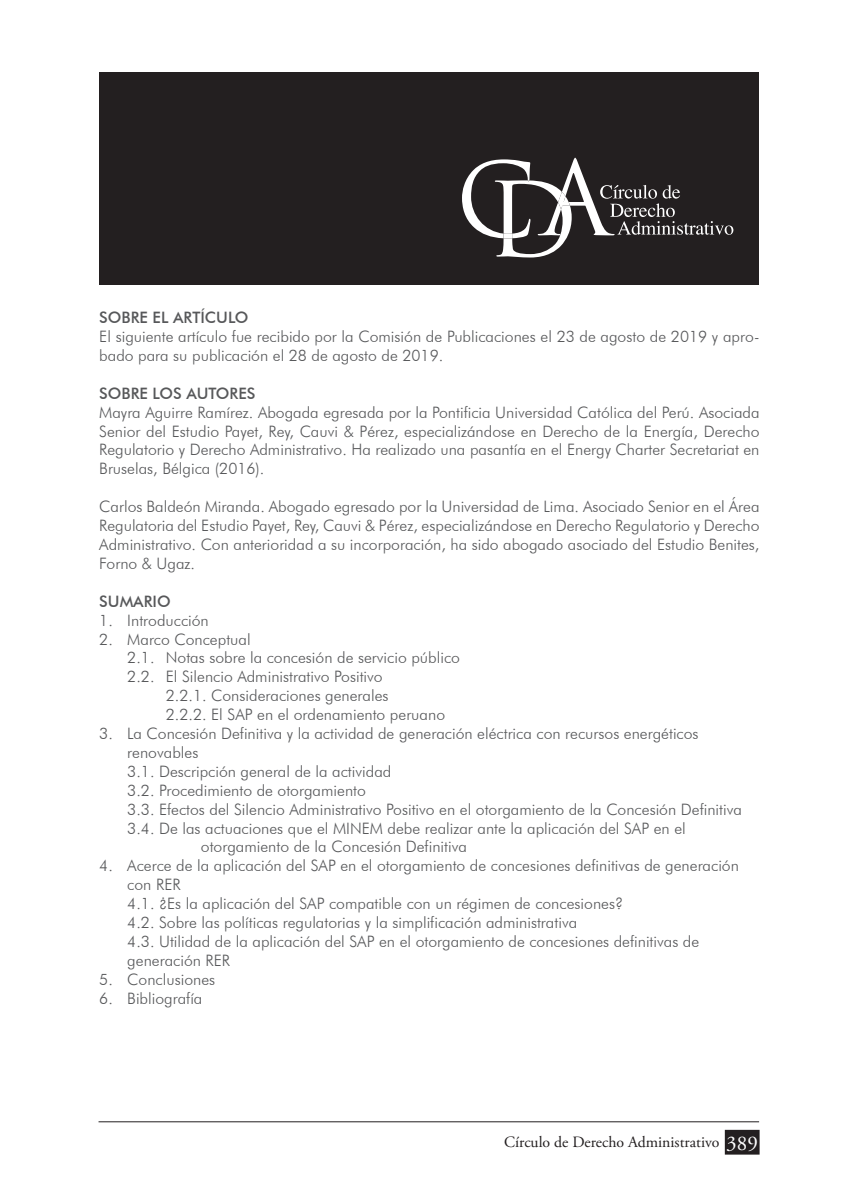
<style>
.page{position:relative;width:844px;height:1191px;background:#fff}
.page>*{position:absolute;margin:0;border:0;box-sizing:border-box;transform-origin:0 0}
.No_Spacing{font:300 15.75px/18.9px "Futura BT";color:#57585a}
.No_Spacing-2{font:500 15.75px "Futura BT";color:#57585a}
.t1{font:15.75px "Adobe Garamond Pro";color:#231f20}
.s1{font-size:21px;color:#fff}
</style>
<div class="page">
<div style="left:99px;top:72px;width:660px;height:213px;background:#231f20"></div>
<svg style="left:462px;top:158px;width:271px;height:99px"></svg>
<hr style="left:98px;top:1121px;width:660px;height:1px;background:#231f20">
<div style="left:725px;top:1130px;width:33px;height:23px;background:#231f20"></div>
<div style="left:724px;top:1129px;width:35px;height:25px;border:2px solid #231f20"></div>
<p class="No_Spacing-2" style="left:99px;top:308px;width:151px">SOBRE EL ARTÍCULO</p>
<p class="No_Spacing" style="left:99px;top:327px;width:661px">El siguiente artículo fue recibido por la Comisión de Publicaciones el 23 de agosto de 2019 y apro&shy;bado para su publicación el 28 de agosto de 2019.</p>
<p class="No_Spacing-2" style="left:99px;top:383px;width:158px">SOBRE LOS AUTORES</p>
<p class="No_Spacing" style="left:99px;top:402px;width:661px;text-align:justify">Mayra Aguirre Ramírez. Abogada egresada por la Pontificia Universidad Católica del Perú. Asociada Senior del Estudio Payet, Rey, Cauvi &amp; Pérez, especializándose en Derecho de la Energía, Derecho Regulatorio y Derecho Administrativo. Ha realizado una pasantía en el Energy Charter Secretariat en Bruselas, Bélgica (2016).</p>
<p class="No_Spacing" style="left:99px;top:497px;width:661px;text-align:justify">Carlos Baldeón Miranda. Abogado egresado por la Universidad de Lima. Asociado Senior en el Área Regulatoria del Estudio Payet, Rey, Cauvi &amp; Pérez, especializándose en Derecho Regulatorio y Derecho Administrativo. Con anterioridad a su incorporación, ha sido abogado asociado del Estudio Benites, Forno &amp; Ugaz.</p>
<p class="No_Spacing-2" style="left:99px;top:591px;width:73px">SUMARIO</p>
<p class="No_Spacing" style="left:99px;top:610px;width:111px">1. Introducción</p>
<p class="No_Spacing" style="left:99px;top:629px;width:153px">2. Marco Conceptual</p>
<p class="No_Spacing" style="left:127px;top:648px;width:334px">2.1. Notas sobre la concesión de servicio público</p>
<p class="No_Spacing" style="left:127px;top:667px;width:257px">2.2. El Silencio Administrativo Positivo</p>
<p class="No_Spacing" style="left:166px;top:686px;width:224px">2.2.1. Consideraciones generales</p>
<p class="No_Spacing" style="left:166px;top:705px;width:281px">2.2.2. El SAP en el ordenamiento peruano</p>
<p class="No_Spacing" style="left:127px;top:724px;width:572px;text-indent:-28px">3. La Concesión Definitiva y la actividad de generación eléctrica con recursos energéticos renovables</p>
<p class="No_Spacing" style="left:127px;top:761px;width:265px">3.1. Descripción general de la actividad</p>
<p class="No_Spacing" style="left:127px;top:780px;width:240px">3.2. Procedimiento de otorgamiento</p>
<p class="No_Spacing" style="left:127px;top:799px;width:616px">3.3. Efectos del Silencio Administrativo Positivo en el otorgamiento de la Concesión Definitiva</p>
<p class="No_Spacing" style="left:201px;top:818px;width:486px;text-indent:-73px">3.4. De las actuaciones que el MINEM debe realizar ante la aplicación del SAP en el otorgamiento de la Concesión Definitiva</p>
<p class="No_Spacing" style="left:127px;top:856px;width:613px;text-indent:-28px">4. Acerce de la aplicación del SAP en el otorgamiento de concesiones definitivas de generación con RER<br>4.1. ¿Es la aplicación del SAP compatible con un régimen de concesiones?<br>4.2. Sobre las políticas regulatorias y la simplificación administrativa<br>4.3. Utilidad de la aplicación del SAP en el otorgamiento de concesiones definitivas de generación RER</p>
<p class="No_Spacing" style="left:99px;top:969px;width:117px">5. Conclusiones</p>
<p class="No_Spacing" style="left:99px;top:988px;width:105px">6. Bibliografía</p>
<p class="t1" style="left:504px;top:1132px;width:255px">Círculo de Derecho Administrativo <span class="s1">389</span></p>
</div>
